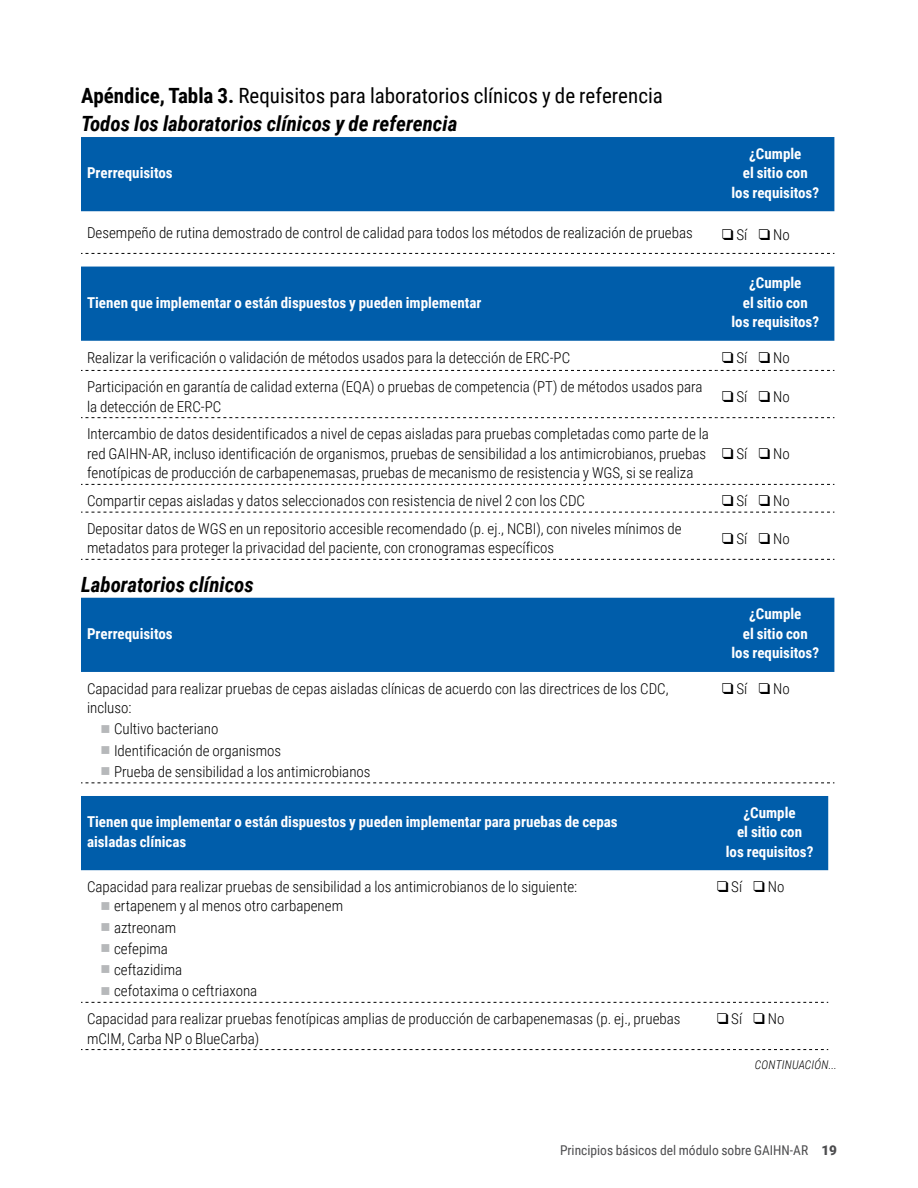
<style>
.page{position:relative;width:918px;height:1188px;background:#fff}
.page>*{position:absolute;margin:0;border:0;box-sizing:border-box;transform-origin:0 0}
.H3_Table_Appendix{font:21px "Roboto Condensed";color:#000}
.H4_Table_Subhd{font:italic 700 21px "Roboto Condensed";color:#000}
.TD{font:300 15px/19.5px "Roboto Condensed";color:#000}
.TH_col{font:700 15px/19.5px "Roboto Condensed";color:#fff;text-align:center}
.t1{font:13.5px "Roboto Condensed";color:#4d4d4f}
.t2{font:italic 300 12px "Roboto Condensed";letter-spacing:.015em;color:#000}
.s1{font-weight:700}
.s2{font-family:"Arial Unicode MS";font-weight:400}
.s3{font-family:"Roboto";font-weight:900}
</style>
<div class="page">
<div style="left:81px;top:137px;width:753px;height:74px;background:#005daa"></div>
<svg style="left:81px;top:253px;width:753px;height:1px"></svg>
<div style="left:81px;top:267px;width:753px;height:74px;background:#005daa"></div>
<svg style="left:81px;top:370px;width:753px;height:1px"></svg>
<svg style="left:81px;top:484px;width:753px;height:1px"></svg>
<svg style="left:81px;top:512px;width:753px;height:1px"></svg>
<svg style="left:81px;top:559px;width:753px;height:1px"></svg>
<svg style="left:81px;top:417px;width:753px;height:1px"></svg>
<div style="left:81px;top:598px;width:753px;height:74px;background:#005daa"></div>
<svg style="left:81px;top:782px;width:753px;height:1px"></svg>
<div style="left:81px;top:796px;width:747px;height:74px;background:#005daa"></div>
<svg style="left:81px;top:1002px;width:747px;height:1px"></svg>
<svg style="left:81px;top:1049px;width:747px;height:1px"></svg>
<h3 class="H3_Table_Appendix" style="left:81px;top:81px;width:583px"><span class="s1">Apéndice, Tabla 3.</span> Requisitos para laboratorios clínicos y de referencia</h3>
<h4 class="H4_Table_Subhd" style="left:81px;top:109px;width:378px">Todos los laboratorios clínicos y de referencia</h4>
<p class="TH_col" style="left:87px;top:163px;width:87px">Prerrequisitos</p>
<p class="TH_col" style="left:731px;top:143px;width:89px">¿Cumple<br>el sitio con<br>los requisitos?</p>
<p class="TD" style="left:87px;top:223px;width:607px">Desempeño de rutina demostrado de control de calidad para todos los métodos de realización de pruebas</p>
<p class="TD" style="left:722px;top:224px;width:69px"><span class="s2">❑</span> Sí <span class="s2">❑</span> No</p>
<p class="TH_col" style="left:87px;top:292px;width:396px">Tienen que implementar o están dispuestos y pueden implementar</p>
<p class="TH_col" style="left:731px;top:273px;width:89px">¿Cumple<br>el sitio con<br>los requisitos?</p>
<p class="TD" style="left:87px;top:348px;width:485px">Realizar la verificación o validación de métodos usados para la detección de ERC-PC</p>
<p class="TD" style="left:722px;top:348px;width:69px"><span class="s2">❑</span> Sí <span class="s2">❑</span> No</p>
<p class="TD" style="left:87px;top:377px;width:617px">Participación en garantía de calidad externa (EQA) o pruebas de competencia (PT) de métodos usados para la detección de ERC-PC</p>
<p class="TD" style="left:722px;top:386px;width:69px"><span class="s2">❑</span> Sí <span class="s2">❑</span> No</p>
<p class="TD" style="left:87px;top:424px;width:623px">Intercambio de datos desidentificados a nivel de cepas aisladas para pruebas completadas como parte de la red GAIHN-AR, incluso identificación de organismos, pruebas de sensibilidad a los antimicrobianos, pruebas fenotípicas de producción de carbapenemasas, pruebas de mecanismo de resistencia y WGS, si se realiza</p>
<p class="TD" style="left:722px;top:443px;width:69px"><span class="s2">❑</span> Sí <span class="s2">❑</span> No</p>
<p class="TD" style="left:87px;top:490px;width:500px">Compartir cepas aisladas y datos seleccionados con resistencia de nivel 2 con los CDC</p>
<p class="TD" style="left:722px;top:490px;width:69px"><span class="s2">❑</span> Sí <span class="s2">❑</span> No</p>
<p class="TD" style="left:87px;top:518px;width:596px">Depositar datos de WGS en un repositorio accesible recomendado (p. ej., NCBI), con niveles mínimos de metadatos para proteger la privacidad del paciente, con cronogramas específicos</p>
<p class="TD" style="left:722px;top:528px;width:69px"><span class="s2">❑</span> Sí <span class="s2">❑</span> No</p>
<h4 class="H4_Table_Subhd" style="left:81px;top:570px;width:174px">Laboratorios clínicos</h4>
<p class="TH_col" style="left:87px;top:623px;width:87px">Prerrequisitos</p>
<p class="TH_col" style="left:731px;top:604px;width:89px">¿Cumple<br>el sitio con<br>los requisitos?</p>
<p class="TD" style="left:87px;top:678px;width:583px">Capacidad para realizar pruebas de cepas aisladas clínicas de acuerdo con las directrices de los CDC, incluso:</p>
<p class="TD" style="left:114px;top:719px;width:106px">Cultivo bacteriano</p>
<p class="TD" style="left:114px;top:740px;width:169px">Identificación de organismos</p>
<p class="TD" style="left:114px;top:761px;width:258px">Prueba de sensibilidad a los antimicrobianos</p>
<p class="TD" style="left:722px;top:678px;width:69px"><span class="s2">❑</span> Sí <span class="s2">❑</span> No</p>
<p class="TH_col" style="left:87px;top:812px;width:532px;text-align:left">Tienen que implementar o están dispuestos y pueden implementar para pruebas de cepas aisladas clínicas</p>
<p class="TH_col" style="left:726px;top:802px;width:89px">¿Cumple<br>el sitio con<br>los requisitos?</p>
<p class="TD" style="left:87px;top:876px;width:492px">Capacidad para realizar pruebas de sensibilidad a los antimicrobianos de lo siguiente:</p>
<p class="TD" style="left:114px;top:896px;width:231px">ertapenem y al menos otro carbapenem</p>
<p class="TD" style="left:114px;top:917px;width:64px">aztreonam</p>
<p class="TD" style="left:114px;top:938px;width:55px">cefepima</p>
<p class="TD" style="left:114px;top:959px;width:70px">ceftazidima</p>
<p class="TD" style="left:114px;top:981px;width:145px">cefotaxima o ceftriaxona</p>
<p class="TD" style="left:717px;top:876px;width:69px"><span class="s2">❑</span> Sí <span class="s2">❑</span> No</p>
<p class="TD" style="left:87px;top:1008px;width:595px">Capacidad para realizar pruebas fenotípicas amplias de producción de carbapenemasas (p. ej., pruebas mCIM, Carba NP o BlueCarba)</p>
<p class="TD" style="left:717px;top:1008px;width:69px"><span class="s2">❑</span> Sí <span class="s2">❑</span> No</p>
<p class="t2" style="left:755px;top:1056px;width:84px">CONTINUACIÓN...</p>
<p class="t1" style="left:560px;top:1141px;width:278px">Principios básicos del módulo sobre GAIHN-AR <span class="s3">19</span></p>
</div>
